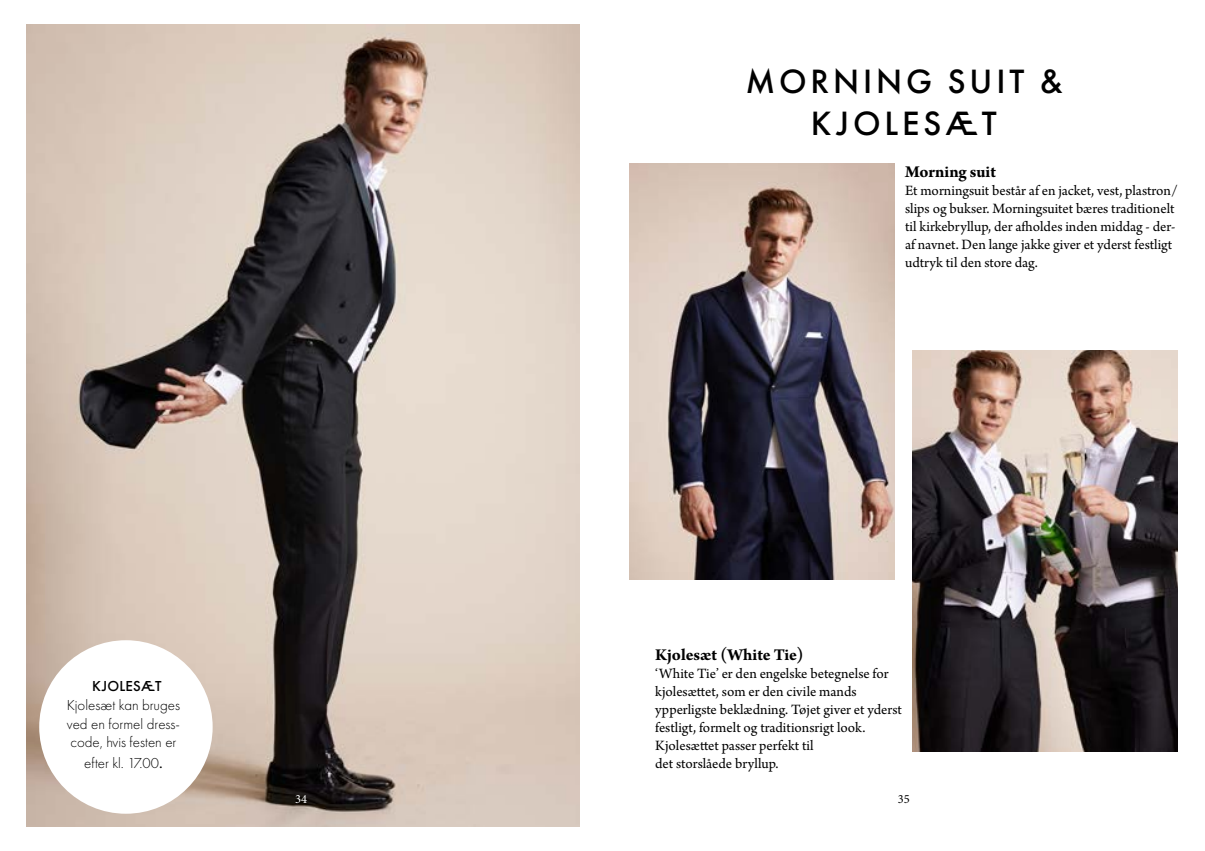
<style>
.page{position:relative;width:1205px;height:851px;background:#fff}
.page>*{position:absolute;margin:0;border:0;box-sizing:border-box;transform-origin:0 0}
.t1{font:500 35px/42px "Futura PT";letter-spacing:.11em;color:#000;text-align:center}
.t2{font:700 17.5px "Arno Pro";color:#000}
.t3{font:15px/18px "Arno Pro";color:#000}
.t4{font:300 15px/18px "Futura PT";color:#000;text-align:justify}
.t5{font:500 15px "Futura PT";letter-spacing:.01em;color:#000}
.t6{font:12.5px "Minion Pro";color:#fff}
.t7{font:12.5px "Minion Pro";color:#000}
.s1{font-weight:500}
</style>
<div class="page">
<img style="left:912px;top:350px;width:266px;height:401px">
<img style="left:629px;top:163px;width:266px;height:416px">
<img style="left:27px;top:25px;width:552px;height:801px">
<div style="left:39px;top:640px;width:174px;height:173px;background:#fff;border-radius:50%"></div>
<h1 class="t1" style="left:745px;top:61px;width:318px">MORNING SUIT &amp;<br>KJOLESÆT</h1>
<p class="t2" style="left:905px;top:162px;width:92px">Morning suit</p>
<p class="t3" style="left:905px;top:182px;width:274px">Et morningsuit består af en jacket, vest, plastron/ slips og bukser. Morningsuitet bæres traditionelt til kirkebryllup, der afholdes inden middag - der&shy;af navnet. Den lange jakke giver et yderst festligt udtryk til den store dag.</p>
<p class="t5" style="left:92px;top:676px;width:71px">KJOLESÆT</p>
<p class="t4" style="left:67px;top:696px;width:115px">Kjolesæt kan bruges ved en formel dress&shy;code, hvis festen er</p>
<p class="t4" style="left:84px;top:753px;width:80px">efter kl. 17.00<span class="s1">.</span></p>
<p class="t2" style="left:655px;top:644px;width:150px">Kjolesæt (White Tie)</p>
<p class="t3" style="left:655px;top:665px;width:248px">‘White Tie’ er den engelske betegnelse for kjolesættet, som er den civile mands ypperligste beklædning. Tøjet giver et yderst festligt, formelt og traditionsrigt look.<br>Kjolesættet passer perfekt til<br>det storslåede bryllup.</p>
<p class="t6" style="left:295px;top:790px;width:14px">34</p>
<p class="t7" style="left:898px;top:790px;width:13px">35</p>
</div>
